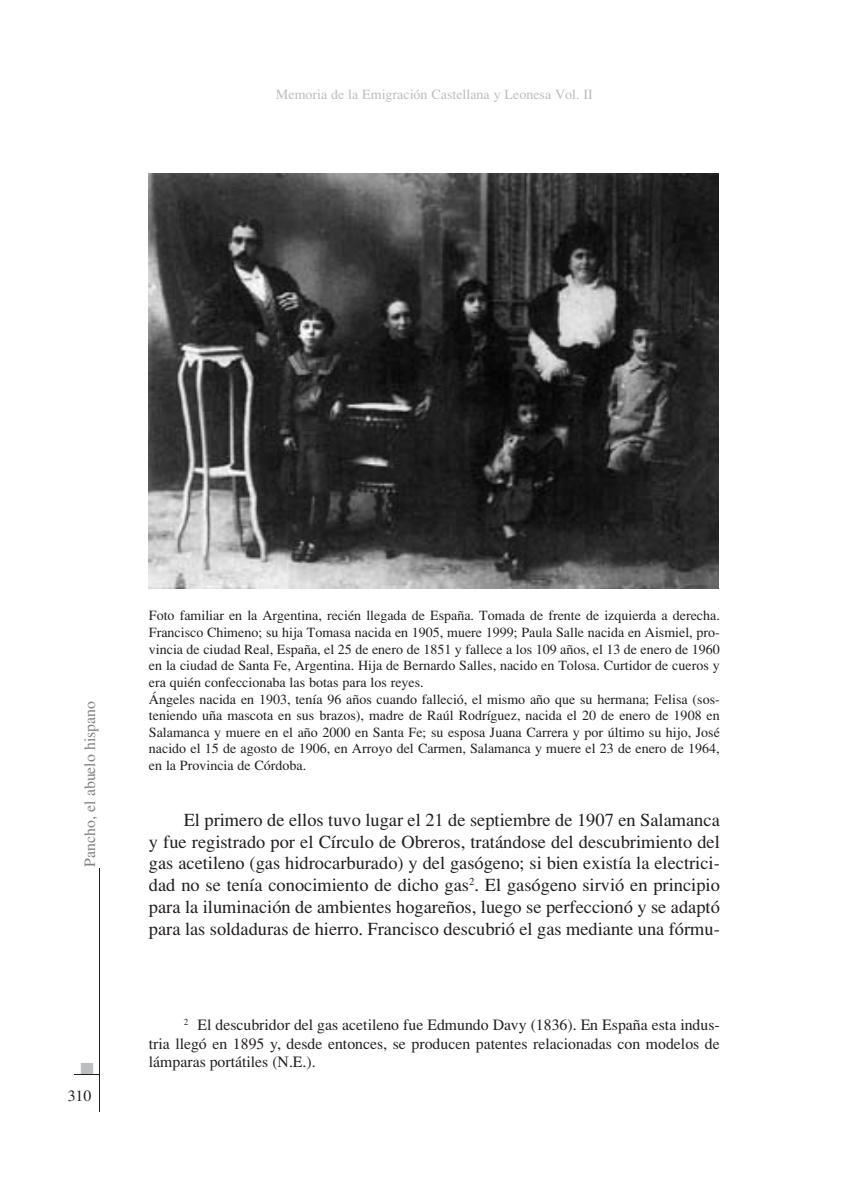
<style>
.page{position:relative;width:844px;height:1191px;background:#fff}
.page>*{position:absolute;margin:0;border:0;box-sizing:border-box;transform-origin:0 0}
.t1{font:18.38px/21.9px "Times";color:#231f20;text-align:justify}
.t2{font:17.5px "Zapf Dingbats ITC";color:#bcbdc0}
.t3{font:15.75px/18.4px "Times";color:#231f20;text-align:justify}
.t4{font:15.75px "Times";color:#808285}
.t5{font:14px/16.6px "Times";color:#231f20}
.t6{font:14px "Times";color:#bcbdc0}
</style>
<div class="page">
<svg style="left:74px;top:1074px;width:25px;height:1px"></svg>
<hr style="left:99px;top:868px;width:1px;height:243px;background:#231f20">
<img style="left:149px;top:174px;width:569px;height:415px">
<p class="t6" style="left:276px;top:86px;width:318px">Memoria de la Emigración Castellana y Leonesa Vol. II</p>
<p class="t4" style="left:81px;top:866px;width:167px;rotate:-90deg">Pancho, el abuelo hispano</p>
<p class="t2" style="left:80px;top:1060px;width:15px">■</p>
<p class="t3" style="left:68px;top:1086px;width:25px">310</p>
<p class="t5" style="left:149px;top:607px;width:572px">Foto familiar en la Argentina, recién llegada de España. Tomada de frente de izquierda a derecha.<br>Francisco Chimeno; su hija Tomasa nacida en 1905, muere 1999; Paula Salle nacida en Aismiel, pro&shy;vincia de ciudad Real, España, el 25 de enero de 1851 y fallece a los 109 años, el 13 de enero de 1960 en la ciudad de Santa Fe, Argentina. Hija de Bernardo Salles, nacido en Tolosa. Curtidor de cueros y era quién confeccionaba las botas para los reyes.<br>Ángeles nacida en 1903, tenía 96 años cuando falleció, el mismo año que su hermana; Felisa (sos&shy;teniendo uña mascota en sus brazos), madre de Raúl Rodríguez, nacida el 20 de enero de 1908 en Salamanca y muere en el año 2000 en Santa Fe; su esposa Juana Carrera y por último su hijo, José nacido el 15 de agosto de 1906, en Arroyo del Carmen, Salamanca y muere el 23 de enero de 1964, en la Provincia de Córdoba.</p>
<p class="t1" style="left:149px;top:808px;width:572px;text-indent:35px">El primero de ellos tuvo lugar el 21 de septiembre de 1907 en Salamanca y fue registrado por el Círculo de Obreros, tratándose del descubrimiento del gas acetileno (gas hidrocarburado) y del gasógeno; si bien existía la electrici&shy;dad no se tenía conocimiento de dicho gas<sup>2</sup>. El gasógeno sirvió en principio para la iluminación de ambientes hogareños, luego se perfeccionó y se adaptó para las soldaduras de hierro. Francisco descubrió el gas mediante una fórmu-</p>
<p class="t3" style="left:149px;top:1015px;width:572px;text-indent:35px"><sup>2</sup> El descubridor del gas acetileno fue Edmundo Davy (1836). En España esta indus&shy;tria llegó en 1895 y, desde entonces, se producen patentes relacionadas con modelos de lámparas portátiles (N.E.).</p>
</div>
